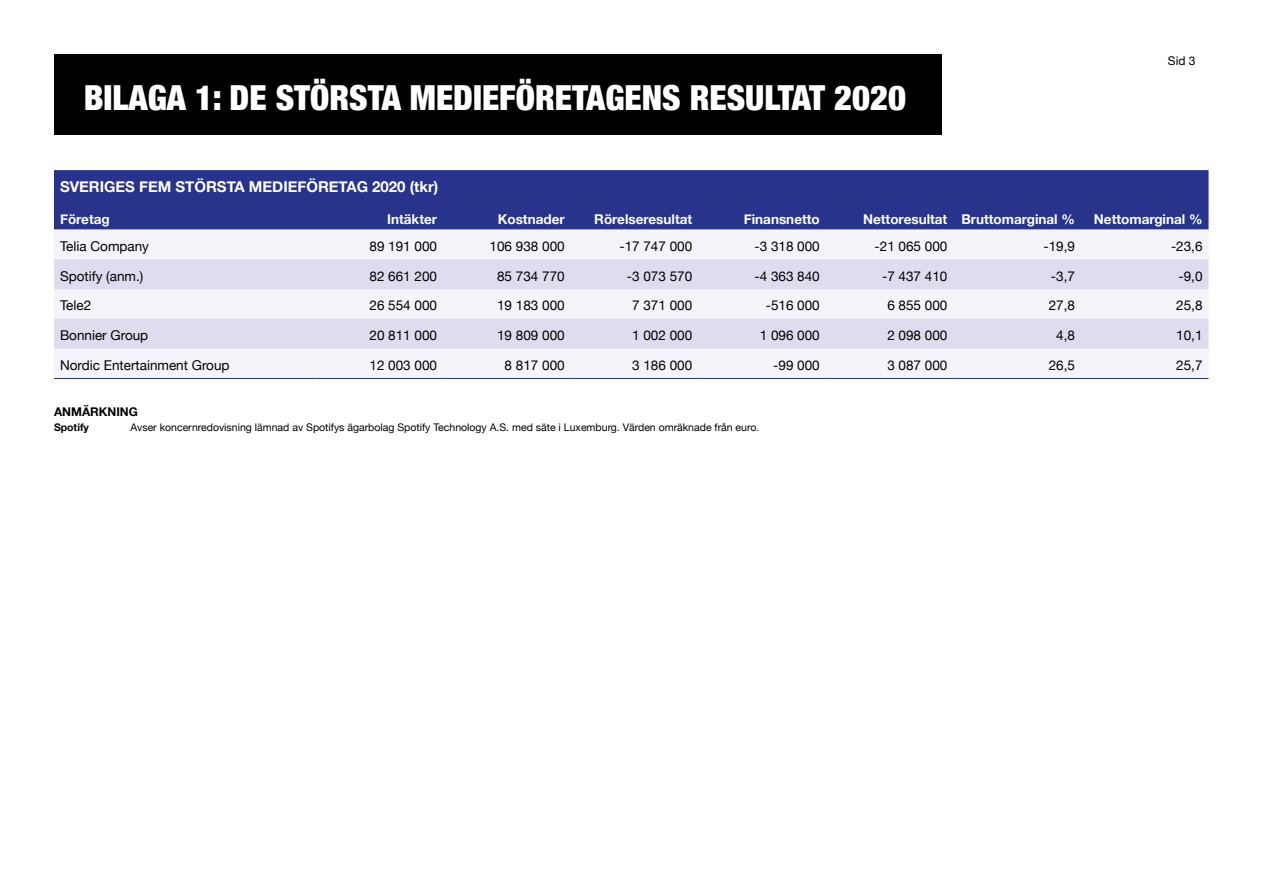
<style>
.page{position:relative;width:1263px;height:893px;background:#fff}
.page>*{position:absolute;margin:0;border:0;box-sizing:border-box;transform-origin:0 0}
.Titel_kapitel{font:900 condensed 34.5px "Helvetica Neue";color:#fff}
.Tabellhuvud{font:700 15px "Helvetica Neue";color:#fff}
.Faktaruta_bröd{font:13.5px "Helvetica Neue";color:#000}
.Tabellhuvud-2{font:700 13.5px "Helvetica Neue";color:#fff}
.Faktaruta_bröd-2{font:700 12px "Helvetica Neue";color:#000}
.t1{font:12px "Helvetica Neue";color:#000}
.Anmärkning{font:10.5px "Helvetica Neue";color:#000}
.Anmärkning-2{font:700 10.5px "Helvetica Neue";color:#000}
</style>
<div class="page">
<div style="left:54px;top:54px;width:887px;height:81px;background:#000"></div>
<div style="left:54px;top:170px;width:1154px;height:60px;background:#28348b"></div>
<div style="left:54px;top:230px;width:1154px;height:148px;background:#f4f4fa"></div>
<svg style="left:54px;top:259px;width:1154px;height:90px;fill:#dedcef"></svg>
<hr style="left:54px;top:378px;width:261px;height:1px;background:#28348b">
<hr style="left:315px;top:378px;width:128px;height:1px;background:#28348b">
<hr style="left:443px;top:378px;width:128px;height:1px;background:#28348b">
<hr style="left:571px;top:378px;width:127px;height:1px;background:#28348b">
<hr style="left:698px;top:378px;width:128px;height:1px;background:#28348b">
<hr style="left:826px;top:378px;width:127px;height:1px;background:#28348b">
<hr style="left:953px;top:378px;width:128px;height:1px;background:#28348b">
<hr style="left:1081px;top:378px;width:127px;height:1px;background:#28348b">
<h1 class="Titel_kapitel" style="left:84px;top:69px;width:824px">BILAGA 1: DE STÖRSTA MEDIEFÖRETAGENS RESULTAT 2020</h1>
<p class="t1" style="left:1168px;top:53px;width:29px">Sid 3</p>
<p class="Tabellhuvud" style="left:60px;top:175px;width:380px">SVERIGES FEM STÖRSTA MEDIEFÖRETAG 2020 (tkr)</p>
<p class="Tabellhuvud-2" style="left:60px;top:208px;width:51px">Företag</p>
<p class="Tabellhuvud-2" style="left:387px;top:208px;width:51px">Intäkter</p>
<p class="Tabellhuvud-2" style="left:498px;top:208px;width:69px">Kostnader</p>
<p class="Tabellhuvud-2" style="left:594px;top:208px;width:99px">Rörelseresultat</p>
<p class="Tabellhuvud-2" style="left:744px;top:208px;width:78px">Finansnetto</p>
<p class="Tabellhuvud-2" style="left:863px;top:208px;width:86px">Nettoresultat</p>
<p class="Tabellhuvud-2" style="left:961px;top:208px;width:115px">Bruttomarginal %</p>
<p class="Tabellhuvud-2" style="left:1094px;top:208px;width:110px">Nettomarginal %</p>
<p class="Faktaruta_bröd" style="left:60px;top:236px;width:91px">Telia Company</p>
<p class="Faktaruta_bröd" style="left:370px;top:236px;width:69px">89 191 000</p>
<p class="Faktaruta_bröd" style="left:490px;top:236px;width:77px">106 938 000</p>
<p class="Faktaruta_bröd" style="left:619px;top:236px;width:74px">-17 747 000</p>
<p class="Faktaruta_bröd" style="left:754px;top:236px;width:67px">-3 318 000</p>
<p class="Faktaruta_bröd" style="left:874px;top:236px;width:74px">-21 065 000</p>
<p class="Faktaruta_bröd" style="left:1043px;top:236px;width:33px">-19,9</p>
<p class="Faktaruta_bröd" style="left:1171px;top:236px;width:33px">-23,6</p>
<p class="Faktaruta_bröd" style="left:60px;top:266px;width:85px">Spotify (anm.)</p>
<p class="Faktaruta_bröd" style="left:370px;top:266px;width:69px">82 661 200</p>
<p class="Faktaruta_bröd" style="left:497px;top:266px;width:69px">85 734 770</p>
<p class="Faktaruta_bröd" style="left:627px;top:266px;width:67px">-3 073 570</p>
<p class="Faktaruta_bröd" style="left:754px;top:266px;width:67px">-4 363 840</p>
<p class="Faktaruta_bröd" style="left:882px;top:266px;width:67px">-7 437 410</p>
<p class="Faktaruta_bröd" style="left:1051px;top:266px;width:26px">-3,7</p>
<p class="Faktaruta_bröd" style="left:1178px;top:266px;width:26px">-9,0</p>
<p class="Faktaruta_bröd" style="left:60px;top:296px;width:33px">Tele2</p>
<p class="Faktaruta_bröd" style="left:370px;top:296px;width:69px">26 554 000</p>
<p class="Faktaruta_bröd" style="left:497px;top:296px;width:69px">19 183 000</p>
<p class="Faktaruta_bröd" style="left:632px;top:296px;width:62px">7 371 000</p>
<p class="Faktaruta_bröd" style="left:766px;top:296px;width:56px">-516 000</p>
<p class="Faktaruta_bröd" style="left:887px;top:296px;width:62px">6 855 000</p>
<p class="Faktaruta_bröd" style="left:1049px;top:296px;width:28px">27,8</p>
<p class="Faktaruta_bröd" style="left:1176px;top:296px;width:28px">25,8</p>
<p class="Faktaruta_bröd" style="left:60px;top:326px;width:90px">Bonnier Group</p>
<p class="Faktaruta_bröd" style="left:370px;top:326px;width:69px">20 811 000</p>
<p class="Faktaruta_bröd" style="left:497px;top:326px;width:69px">19 809 000</p>
<p class="Faktaruta_bröd" style="left:632px;top:326px;width:62px">1 002 000</p>
<p class="Faktaruta_bröd" style="left:760px;top:326px;width:62px">1 096 000</p>
<p class="Faktaruta_bröd" style="left:887px;top:326px;width:62px">2 098 000</p>
<p class="Faktaruta_bröd" style="left:1056px;top:326px;width:20px">4,8</p>
<p class="Faktaruta_bröd" style="left:1176px;top:326px;width:28px">10,1</p>
<p class="Faktaruta_bröd" style="left:60px;top:355px;width:171px">Nordic Entertainment Group</p>
<p class="Faktaruta_bröd" style="left:370px;top:355px;width:69px">12 003 000</p>
<p class="Faktaruta_bröd" style="left:505px;top:355px;width:62px">8 817 000</p>
<p class="Faktaruta_bröd" style="left:632px;top:355px;width:62px">3 186 000</p>
<p class="Faktaruta_bröd" style="left:773px;top:355px;width:48px">-99 000</p>
<p class="Faktaruta_bröd" style="left:887px;top:355px;width:62px">3 087 000</p>
<p class="Faktaruta_bröd" style="left:1049px;top:355px;width:28px">26,5</p>
<p class="Faktaruta_bröd" style="left:1176px;top:355px;width:28px">25,7</p>
<p class="Faktaruta_bröd-2" style="left:54px;top:402px;width:85px">ANMÄRKNING</p>
<p class="Anmärkning-2" style="left:54px;top:419px;width:36px">Spotify</p>
<p class="Anmärkning" style="left:131px;top:419px;width:630px">Avser koncernredovisning lämnad av Spotifys ägarbolag Spotify Technology A.S. med säte i Luxemburg. Värden omräknade från euro.</p>
</div>
